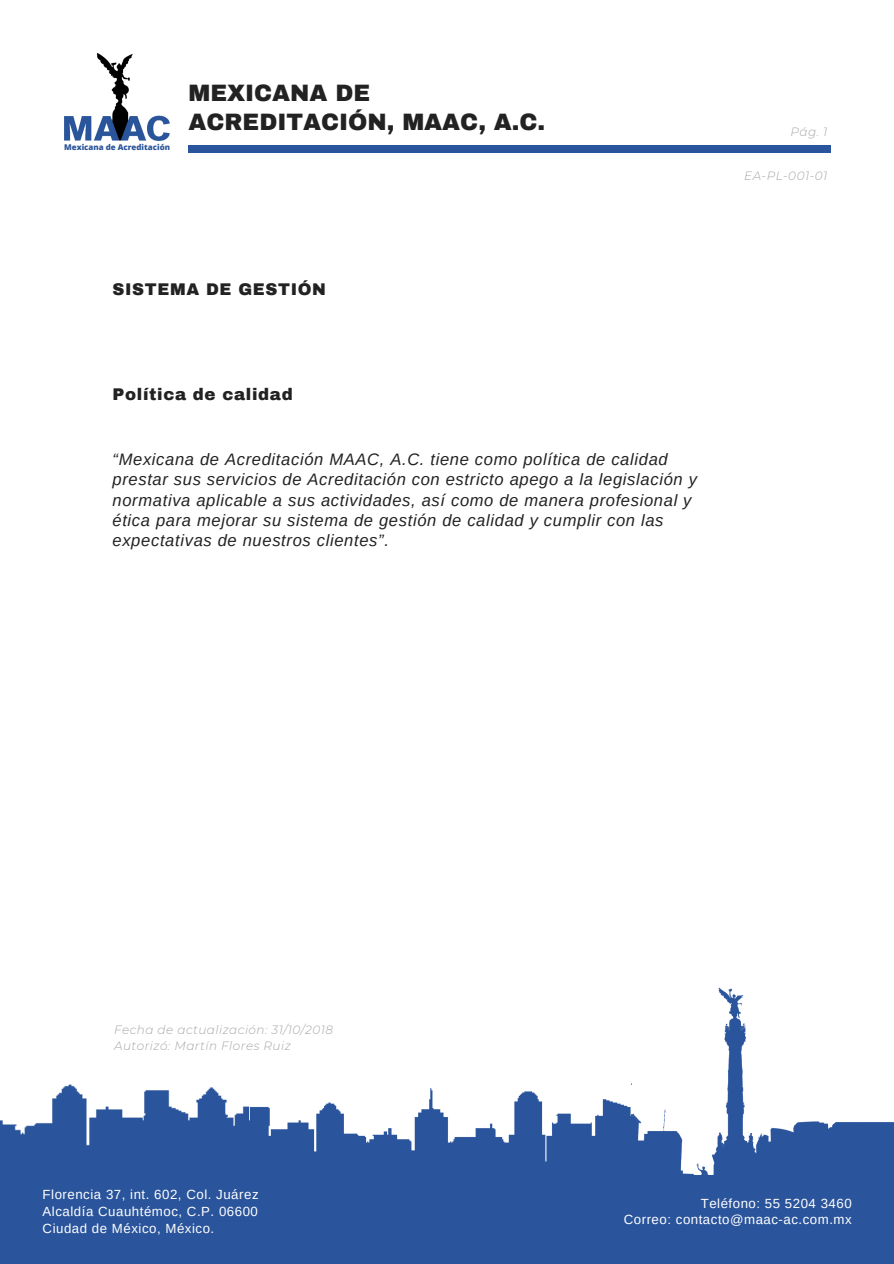
<style>
.page{position:relative;width:894px;height:1264px;background:#fff}
.page>*{position:absolute;margin:0;border:0;box-sizing:border-box;transform-origin:0 0}
.t1{font:900 23.25px/29.2px "Archivo";color:#222}
.t2{font:italic 16.5px/20.2px "Arimo";letter-spacing:.04em;color:#222}
.t3{font:900 16.5px "Archivo";letter-spacing:.04em;color:#222}
.t4{font:13.2px/17px "Arimo";letter-spacing:.04em;color:#fff;text-align:justify}
.t5{font:italic 300 12px/15.8px "Montserrat";letter-spacing:.04em;color:#a6a6a6}
.t6{font:800 7.95px "Open Sans";color:#2a5499}
</style>
<div class="page">
<img style="left:634px;top:987px;width:259px;height:188px">
<img style="left:248px;top:1083px;width:386px;height:92px">
<img style="left:0;top:1084px;width:248px;height:91px">
<div style="left:0;top:1175px;width:893px;height:88px;background:#2a549b"></div>
<div style="left:188px;top:145px;width:642px;height:7px;background:#2a549b"></div>
<img style="left:64px;top:53px;width:105px;height:87px">
<svg style="left:163px;top:103px;width:6px;height:15px"></svg>
<p class="t6" style="left:64px;top:142px;width:107px">Mexicana de Acreditación</p>
<h1 class="t1" style="left:188px;top:78px;width:358px">MEXICANA DE<br>ACREDITACIÓN, MAAC, A.C.</h1>
<p class="t3" style="left:112px;top:280px;width:215px">SISTEMA DE GESTIÓN</p>
<p class="t3" style="left:112px;top:385px;width:182px">Política de calidad</p>
<p class="t2" style="left:112px;top:449px;width:585px">“Mexicana de Acreditación MAAC, A.C. tiene como política de calidad prestar sus servicios de Acreditación con estricto apego a la legislación y normativa aplicable a sus actividades, así como de manera profesional y ética para mejorar su sistema de gestión de calidad y cumplir con las expectativas de nuestros clientes”.</p>
<p class="t5" style="left:790px;top:124px;width:38px">Pág. 1</p>
<p class="t5" style="left:744px;top:168px;width:85px">EA-PL-001-01</p>
<p class="t5" style="left:114px;top:1021px;width:220px">Fecha de actualización: 31/10/2018<br>Autorizó: Martín Flores Ruiz</p>
<p class="t4" style="left:43px;top:1186px;width:217px">Florencia 37, int. 602, Col. Juárez Alcaldía Cuauhtémoc, C.P. 06600<br>Ciudad de México, México.</p>
<p class="t4" style="left:623px;top:1194px;width:229px;text-align:right">Teléfono: 55 5204 3460<br>Correo: contacto@maac-ac.com.mx</p>
</div>
